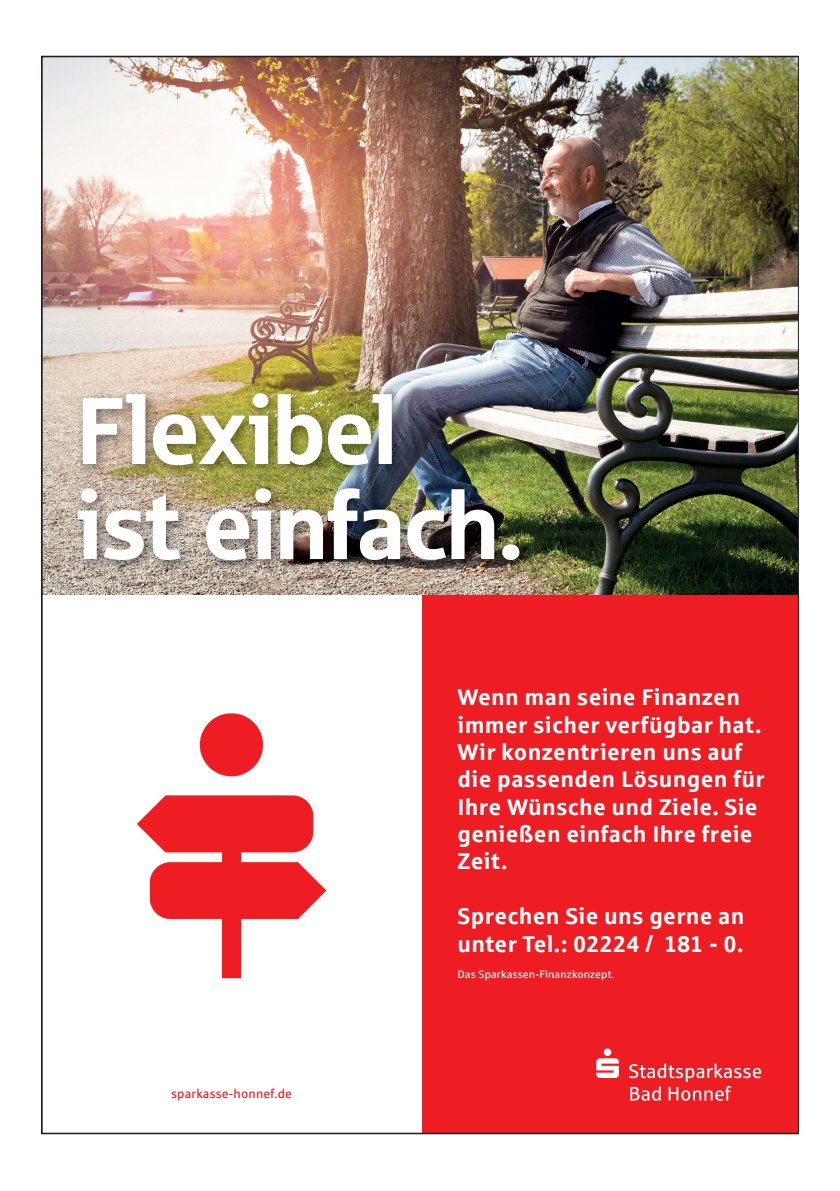
<style>
.page{position:relative;width:840px;height:1191px;background:#fff}
.page>*{position:absolute;margin:0;border:0;box-sizing:border-box;transform-origin:0 0}
.t1{font:95px/95px "Sparkasse Head";letter-spacing:-.005em;color:#fff}
.t2{font:700 22.8px/27.4px "Sparkasse Rg";letter-spacing:.015em;color:#fff}
.t3{font:12.6px "Sparkasse Rg";letter-spacing:.01em;color:#ee1d23}
.t4{font:10.8px "Sparkasse Rg";letter-spacing:.01em;color:#fff}
</style>
<div class="page">
<img style="left:43px;top:58px;width:753px;height:1074px">
<h1 class="t1" style="left:77px;top:380px;width:446px">Flexibel ist einfach.</h1>
<p class="t3" style="left:171px;top:1085px;width:122px">sparkasse-honnef.de</p>
<p class="t2" style="left:457px;top:682px;width:308px">Wenn man seine Finanzen immer sicher verfügbar hat.<br>Wir konzentrieren uns auf die passenden Lösungen für<br>Ihre Wünsche und Ziele. Sie genießen einfach Ihre freie<br>Zeit.</p>
<p class="t2" style="left:457px;top:901px;width:288px">Sprechen Sie uns gerne an unter Tel.: 02224 / 181 - 0.</p>
<p class="t4" style="left:457px;top:967px;width:158px">Das Sparkassen-Finanzkonzept.</p>
</div>
